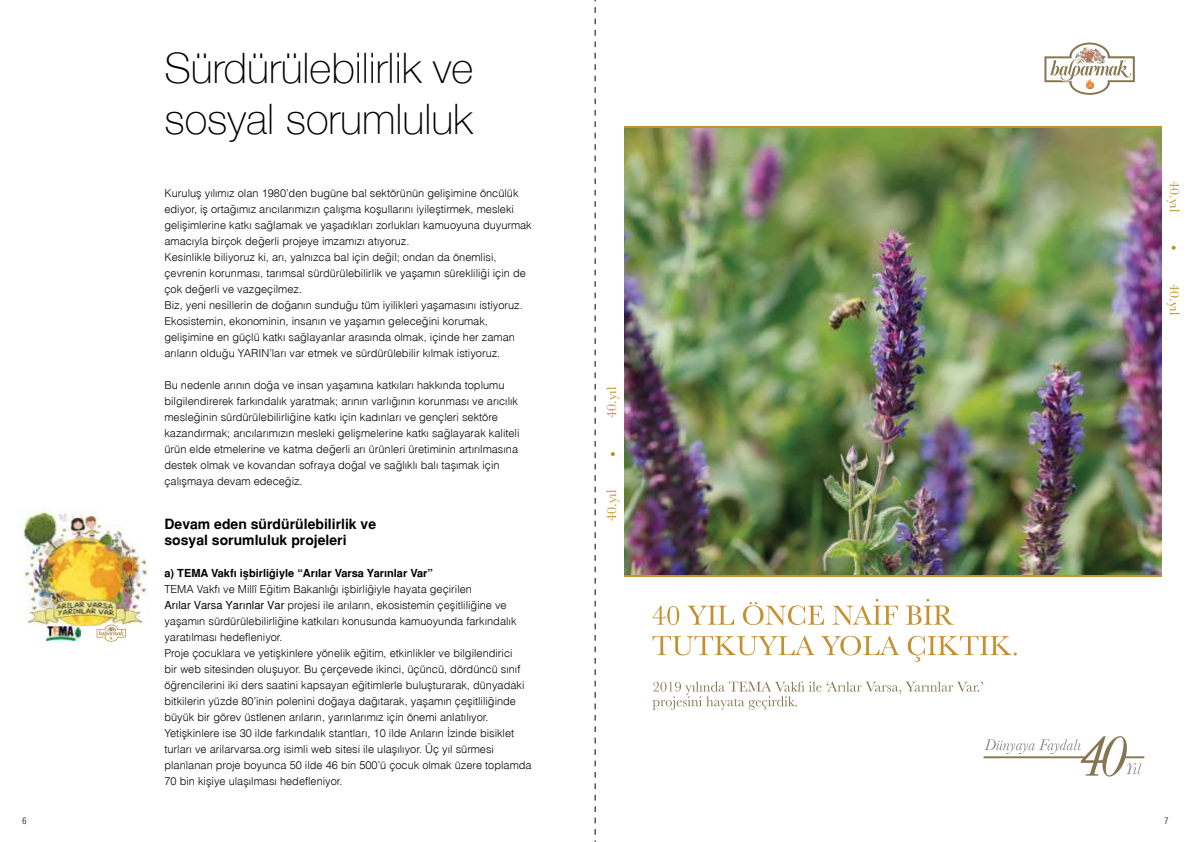
<style>
.page{position:relative;width:1191px;height:842px;background:#fff}
.page>*{position:absolute;margin:0;border:0;box-sizing:border-box;transform-origin:0 0}
.t1{font:100 42px/50.4px "Helvetica Neue";color:#000}
.t2{font:14.1px "Baskerville";color:#c4902e}
.t3{font:14px/16px "Helvetica Turk B";color:#000}
.t4{font:11px/16px "Helvetica Light Turk";color:#000}
.t5{font:11px "Helvetica Turk B";color:#000}
.t6{font:300 9px "Helvetica Con";color:#000}
.t7{font:1px "Helvetica Light Turk";color:#000}
.s1{font-family:"Helvetica";font-weight:500}
</style>
<div class="page">
<img style="left:19px;top:508px;width:129px;height:118px">
<img style="left:46px;top:626px;width:35px;height:15px">
<svg style="left:97px;top:625px;width:29px;height:17px"></svg>
<svg style="left:1044px;top:43px;width:90px;height:52px"></svg>
<svg style="left:983px;top:736px;width:161px;height:40px"></svg>
<img style="left:624px;top:127px;width:538px;height:448px">
<hr style="left:624px;top:575px;width:538px;height:1px;background:#c5902f">
<hr style="left:624px;top:126px;width:538px;height:1px;background:#c5902f">
<svg style="left:652px;top:682px;width:331px;height:28px"></svg>
<svg style="left:652px;top:606px;width:27px;height:19px"></svg>
<svg style="left:687px;top:606px;width:47px;height:19px"></svg>
<svg style="left:743px;top:602px;width:81px;height:23px"></svg>
<svg style="left:832px;top:599px;width:66px;height:26px"></svg>
<svg style="left:906px;top:599px;width:47px;height:26px"></svg>
<svg style="left:652px;top:636px;width:162px;height:19px"></svg>
<svg style="left:821px;top:636px;width:78px;height:19px"></svg>
<svg style="left:907px;top:636px;width:109px;height:26px"></svg>
<svg style="left:1171px;top:246px;width:4px;height:4px"></svg>
<svg style="left:611px;top:452px;width:4px;height:4px"></svg>
<svg style="left:595px;top:0;width:1px;height:842px"></svg>
<p class="t7" style="left:122px;top:630px;width:2px">®</p>
<h1 class="t1" style="left:164px;top:46px;width:310px">Sürdürülebilirlik ve sosyal sorumluluk</h1>
<p class="t4" style="left:164px;top:185px;width:369px">Kuruluş yılımız olan 1980’den bugüne bal sektörünün gelişimine öncülük ediyor, iş ortağımız arıcılarımızın çalışma koşullarını iyileştirmek, mesleki gelişimlerine katkı sağlamak ve yaşadıkları zorlukları kamuoyuna duyurmak amacıyla birçok değerli projeye imzamızı atıyoruz.<br>Kesinlikle biliyoruz ki, arı, yalnızca bal için değil; ondan da önemlisi, çevrenin korunması, tarımsal sürdürülebilirlik ve yaşamın sürekliliği için de çok değerli ve vazgeçilmez.<br>Biz, yeni nesillerin de doğanın sunduğu tüm iyilikleri yaşamasını istiyoruz.<br>Ekosistemin, ekonominin, insanın ve yaşamın geleceğini korumak, gelişimine en güçlü katkı sağlayanlar arasında olmak, içinde her zaman arıların olduğu YARIN’ları var etmek ve sürdürülebilir kılmak istiyoruz.</p>
<p class="t4" style="left:164px;top:377px;width:356px">Bu nedenle arının doğa ve insan yaşamına katkıları hakkında toplumu bilgilendirerek farkındalık yaratmak; arının varlığının korunması ve arıcılık mesleğinin sürdürülebilirliğine katkı için kadınları ve gençleri sektöre kazandırmak; arıcılarımızın mesleki gelişmelerine katkı sağlayarak kaliteli ürün elde etmelerine ve katma değerli arı ürünleri üretiminin artırılmasına destek olmak ve kovandan sofraya doğal ve sağlıklı balı taşımak için çalışmaya devam edeceğiz.</p>
<p class="t3" style="left:164px;top:518px;width:213px">Devam eden sürdürülebilirlik ve sosyal sorumluluk projeleri</p>
<p class="t5" style="left:164px;top:567px;width:270px">a) TEMA Vakfı işbirliğiyle “Arılar Varsa Yarınlar Var”</p>
<p class="t4" style="left:164px;top:581px;width:369px">TEMA Vakfı ve Millî Eğitim Bakanlığı işbirliğiyle hayata geçirilen<br><span class="s1">Arılar Varsa Yarınlar Var</span> projesi ile arıların, ekosistemin çeşitliliğine ve yaşamın sürdürülebilirliğine katkıları konusunda kamuoyunda farkındalık yaratılması hedefleniyor.<br>Proje çocuklara ve yetişkinlere yönelik eğitim, etkinlikler ve bilgilendirici<br>bir web sitesinden oluşuyor. Bu çerçevede ikinci, üçüncü, dördüncü sınıf öğrencilerini iki ders saatini kapsayan eğitimlerle buluşturarak, dünyadaki bitkilerin yüzde 80’inin polenini doğaya dağıtarak, yaşamın çeşitliliğinde büyük bir görev üstlenen arıların, yarınlarımız için önemi anlatılıyor.<br>Yetişkinlere ise 30 ilde farkındalık stantları, 10 ilde Arıların İzinde bisiklet turları ve arilarvarsa.org isimli web sitesi ile ulaşılıyor. Üç yıl sürmesi planlanan proje boyunca 50 ilde 46 bin 500’ü çocuk olmak üzere toplamda 70 bin kişiye ulaşılması hedefleniyor.</p>
<p class="t2" style="left:603px;top:418px;width:33px;rotate:-90deg">40.yıl</p>
<p class="t2" style="left:603px;top:521px;width:33px;rotate:-90deg">40.yıl</p>
<p class="t2" style="left:1183px;top:181px;width:33px;rotate:90deg">40.yıl</p>
<p class="t2" style="left:1183px;top:284px;width:33px;rotate:90deg">40.yıl</p>
<p class="t6" style="left:22px;top:815px;width:5px">6</p>
<p class="t6" style="left:1164px;top:815px;width:5px">7</p>
</div>
